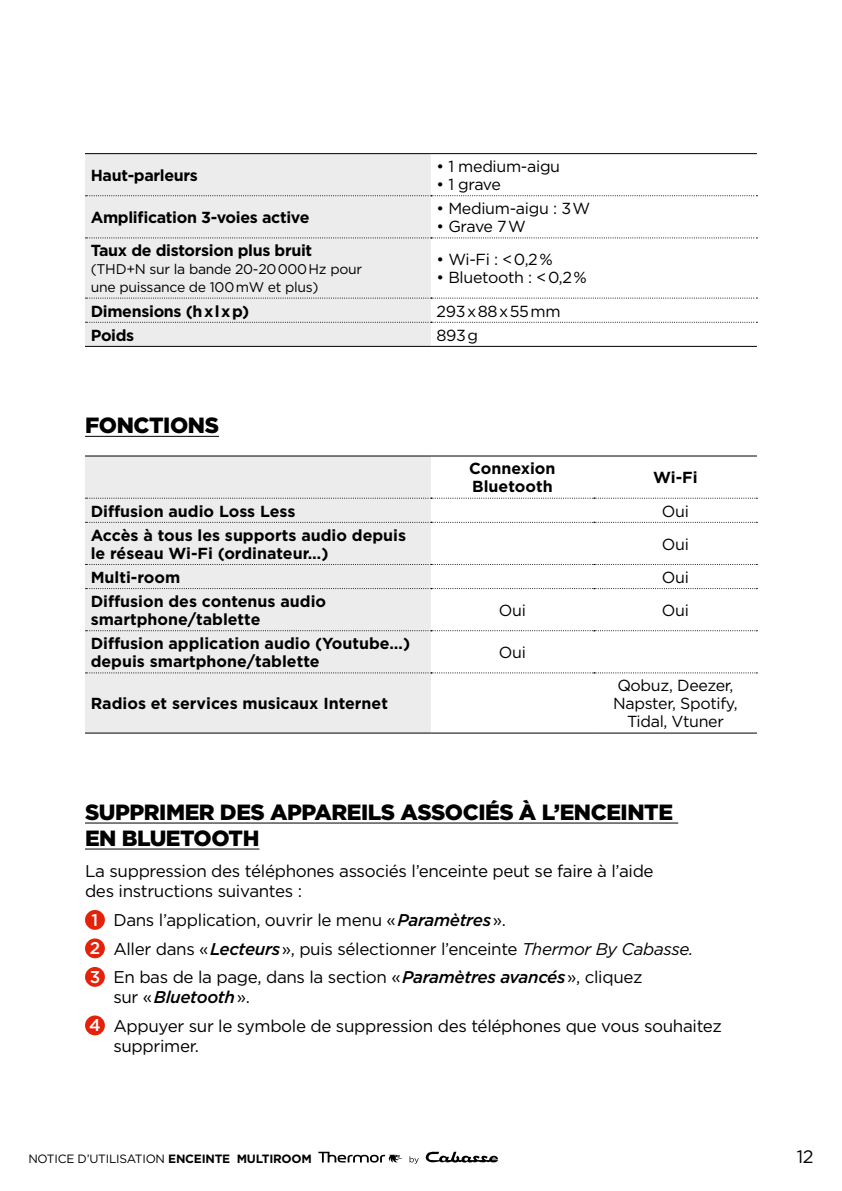
<style>
.page{position:relative;width:842px;height:1191px;background:#fff}
.page>*{position:absolute;margin:0;border:0;box-sizing:border-box;transform-origin:0 0}
.TITRE{font:900 22px/26px "Gotham";letter-spacing:-.02em;color:#000}
.TEXTE{font:18px "Gotham";color:#000}
.TEXTE-2{font:17px/20px "Gotham";letter-spacing:-.02em;color:#000}
.TEXTE-3{font:500 17px "Gotham";color:#fff}
.t1{font:700 16px/18px "Gotham";color:#000}
.t2{font:16px/18px "Gotham";letter-spacing:-.02em;color:#000;text-align:center}
.t3{font:700 16px "Gotham";letter-spacing:-.02em;color:#000}
.t4{font:14px/18px "Gotham";letter-spacing:-.02em;color:#000}
.TEXTE-4{font:12px "Gotham";letter-spacing:-.02em;color:#000}
.s1{font-weight:500;font-style:italic}
.s2{font-style:italic}
.s3{font-weight:700}
</style>
<div class="page">
<svg style="left:318px;top:1151px;width:85px;height:11px"></svg>
<svg style="left:425px;top:1151px;width:73px;height:12px"></svg>
<svg style="left:410px;top:1156px;width:9px;height:7px"></svg>
<div style="left:85px;top:456px;width:346px;height:276px;background:#ececec"></div>
<hr style="left:85px;top:455px;width:346px;height:1px;background:#000">
<hr style="left:431px;top:455px;width:163px;height:1px;background:#000">
<hr style="left:594px;top:455px;width:163px;height:1px;background:#000">
<hr style="left:85px;top:732px;width:346px;height:1px;background:#000">
<hr style="left:431px;top:732px;width:163px;height:1px;background:#000">
<hr style="left:594px;top:732px;width:163px;height:1px;background:#000">
<svg style="left:86px;top:497px;width:671px;height:1px"></svg>
<svg style="left:86px;top:522px;width:671px;height:1px"></svg>
<svg style="left:86px;top:564px;width:671px;height:1px"></svg>
<svg style="left:86px;top:588px;width:671px;height:1px"></svg>
<svg style="left:86px;top:630px;width:671px;height:1px"></svg>
<svg style="left:86px;top:672px;width:671px;height:1px"></svg>
<hr style="left:85px;top:436px;width:134px;height:1px;background:#000">
<div style="left:85px;top:154px;width:346px;height:192px;background:#ececec"></div>
<hr style="left:85px;top:153px;width:346px;height:1px;background:#000">
<hr style="left:431px;top:153px;width:326px;height:1px;background:#000">
<hr style="left:85px;top:346px;width:346px;height:1px;background:#000">
<hr style="left:431px;top:346px;width:326px;height:1px;background:#000">
<svg style="left:86px;top:195px;width:671px;height:1px"></svg>
<svg style="left:86px;top:237px;width:671px;height:1px"></svg>
<svg style="left:86px;top:297px;width:671px;height:1px"></svg>
<svg style="left:86px;top:322px;width:671px;height:1px"></svg>
<hr style="left:85px;top:822px;width:593px;height:1px;background:#000">
<hr style="left:85px;top:848px;width:174px;height:1px;background:#000">
<div style="left:85px;top:910px;width:20px;height:19px;background:#e4220a;border-radius:50%"></div>
<div style="left:85px;top:938px;width:20px;height:20px;background:#e4220a;border-radius:50%"></div>
<div style="left:85px;top:967px;width:20px;height:19px;background:#e4220a;border-radius:50%"></div>
<div style="left:85px;top:1015px;width:20px;height:20px;background:#e4220a;border-radius:50%"></div>
<p class="t3" style="left:91px;top:165px;width:109px">Haut-parleurs</p>
<p class="t3" style="left:91px;top:207px;width:220px">Amplification 3-voies active</p>
<p class="t3" style="left:91px;top:240px;width:223px">Taux de distorsion plus bruit</p>
<p class="t4" style="left:91px;top:260px;width:273px">(THD+N sur la bande 20-20 000 Hz pour une puissance de 100 mW et plus)</p>
<p class="t2" style="left:437px;top:157px;width:125px">• 1 medium-aigu</p>
<p class="t2" style="left:437px;top:175px;width:66px">• 1 grave</p>
<p class="t2" style="left:437px;top:199px;width:155px">• Medium-aigu : 3 W</p>
<p class="t2" style="left:437px;top:217px;width:91px">• Grave 7 W</p>
<p class="t2" style="left:437px;top:250px;width:118px">• Wi-Fi : &lt; 0,2 %</p>
<p class="t2" style="left:437px;top:268px;width:152px">• Bluetooth : &lt; 0,2 %</p>
<p class="t3" style="left:91px;top:300px;width:160px">Dimensions (h x l x p)</p>
<p class="t2" style="left:437px;top:301px;width:125px">293 x 88 x 55 mm</p>
<p class="t1" style="left:91px;top:326px;width:45px">Poids</p>
<p class="t2" style="left:437px;top:326px;width:43px">893 g</p>
<p class="TITRE" style="left:85px;top:412px;width:135px">FONCTIONS</p>
<p class="t1" style="left:469px;top:460px;width:88px">Connexion<br>Bluetooth</p>
<p class="t1" style="left:653px;top:469px;width:46px">Wi-Fi</p>
<p class="t1" style="left:91px;top:502px;width:206px">Diffusion audio Loss Less</p>
<p class="t2" style="left:662px;top:501px;width:29px">Oui</p>
<p class="t1" style="left:91px;top:526px;width:317px">Accès à tous les supports audio depuis le réseau Wi-Fi (ordinateur…)</p>
<p class="t2" style="left:662px;top:535px;width:29px">Oui</p>
<p class="t1" style="left:91px;top:568px;width:91px">Multi-room</p>
<p class="t2" style="left:662px;top:568px;width:29px">Oui</p>
<p class="t1" style="left:91px;top:592px;width:237px">Diffusion des contenus audio smartphone/tablette</p>
<p class="t2" style="left:499px;top:601px;width:29px">Oui</p>
<p class="t2" style="left:662px;top:601px;width:29px">Oui</p>
<p class="t1" style="left:91px;top:634px;width:321px">Diffusion application audio (Youtube…) depuis smartphone/tablette</p>
<p class="t2" style="left:499px;top:643px;width:29px">Oui</p>
<p class="t1" style="left:91px;top:694px;width:299px">Radios et services musicaux Internet</p>
<p class="t2" style="left:613px;top:676px;width:126px">Qobuz, Deezer,<br>Napster, Spotify,<br>Tidal, Vtuner</p>
<p class="TITRE" style="left:85px;top:799px;width:589px">SUPPRIMER DES APPAREILS ASSOCIÉS À L’ENCEINTE<br>EN BLUETOOTH</p>
<p class="TEXTE-2" style="left:85px;top:861px;width:570px">La suppression des téléphones associés l’enceinte peut se faire à l’aide des instructions suivantes :</p>
<p class="TEXTE-3" style="left:92px;top:908px;width:8px">1</p>
<p class="TEXTE-2" style="left:113px;top:909px;width:394px">Dans l’application, ouvrir le menu « <span class="s1">Paramètres</span> ».</p>
<p class="TEXTE-3" style="left:90px;top:937px;width:12px">2</p>
<p class="TEXTE-2" style="left:113px;top:938px;width:581px">Aller dans « <span class="s1">Lecteurs</span> », puis sélectionner l’enceinte <span class="s2">Thermor By Cabasse.</span></p>
<p class="TEXTE-3" style="left:90px;top:965px;width:12px">3</p>
<p class="TEXTE-2" style="left:113px;top:966px;width:531px">En bas de la page, dans la section « <span class="s1">Paramètres avancés</span> », cliquez sur « <span class="s1">Bluetooth</span> ».</p>
<p class="TEXTE-3" style="left:89px;top:1014px;width:13px">4</p>
<p class="TEXTE-2" style="left:113px;top:1015px;width:610px">Appuyer sur le symbole de suppression des téléphones que vous souhaitez supprimer.</p>
<p class="TEXTE-4" style="left:28px;top:1150px;width:285px">NOTICE D’UTILISATION <span class="s3">ENCEINTE MULTIROOM</span></p>
<p class="TEXTE" style="left:797px;top:1144px;width:18px">12</p>
</div>
